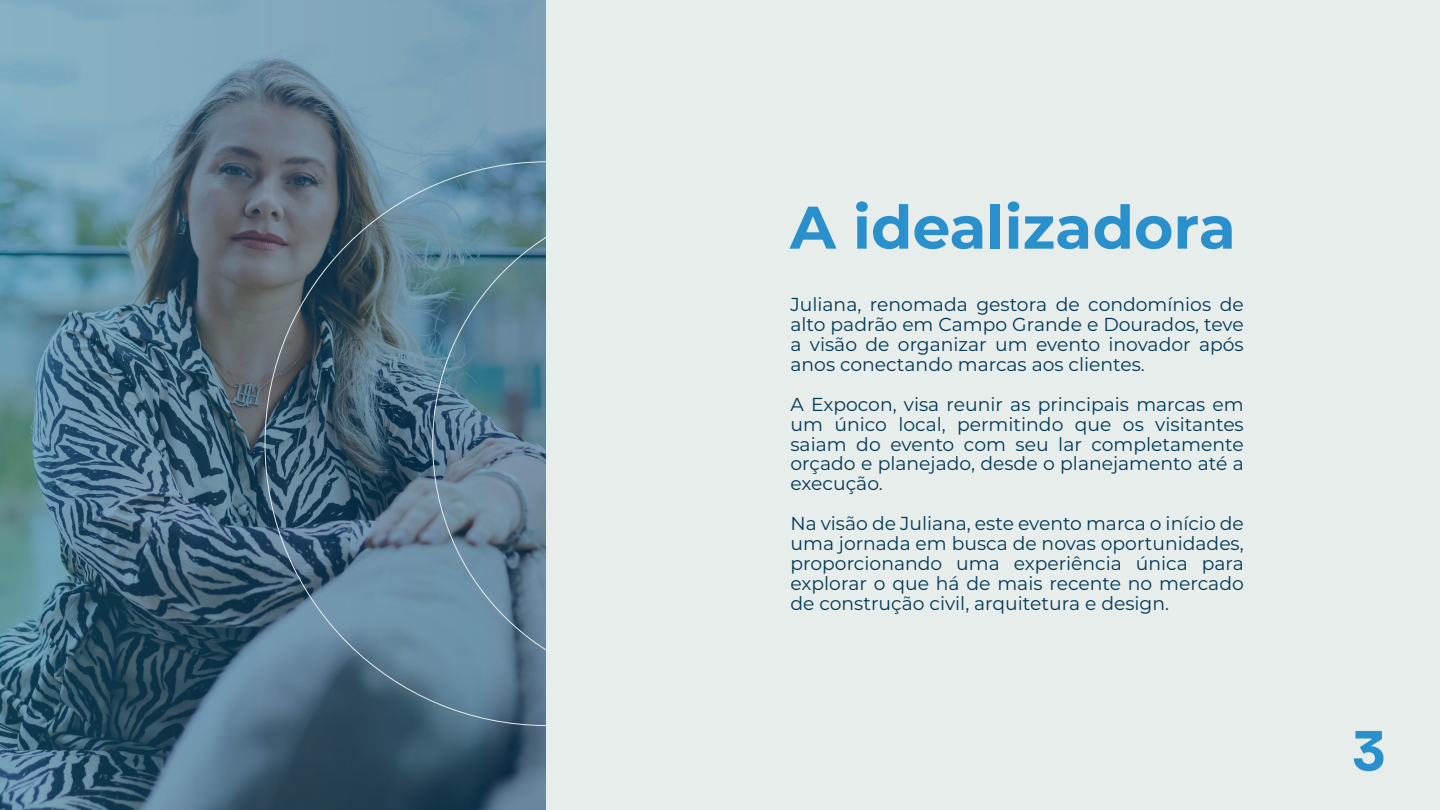
<style>
.page{position:relative;width:1440px;height:810px;background:#e6edea}
.page>*{position:absolute;margin:0;border:0;box-sizing:border-box;transform-origin:0 0}
.t1{font:700 60px "Montserrat";color:#2a90cb}
.t2{font:700 53.7px "Sora";color:#2a90cb}
.t3{font:18.75px/20px "Montserrat";color:#013856;text-align:justify}
</style>
<div class="page">
<svg style="left:0;top:0;width:545px;height:810px;background:#56788b"></svg>
<h1 class="t1" style="left:790px;top:184px;width:447px">A idealizadora</h1>
<p class="t3" style="left:790px;top:294px;width:455px">Juliana, renomada gestora de condomínios de alto padrão em Campo Grande e Dourados, teve a visão de organizar um evento inovador após anos conectando marcas aos clientes.</p>
<p class="t3" style="left:790px;top:393px;width:455px">A Expocon, visa reunir as principais marcas em um único local, permitindo que os visitantes saiam do evento com seu lar completamente orçado e planejado, desde o planejamento até a execução.</p>
<p class="t3" style="left:790px;top:513px;width:455px">Na visão de Juliana, este evento marca o início de uma jornada em busca de novas oportunidades, proporcionando uma experiência única para explorar o que há de mais recente no mercado de construção civil, arquitetura e design.</p>
<h2 class="t2" style="left:1352px;top:707px;width:35px">3</h2>
</div>
